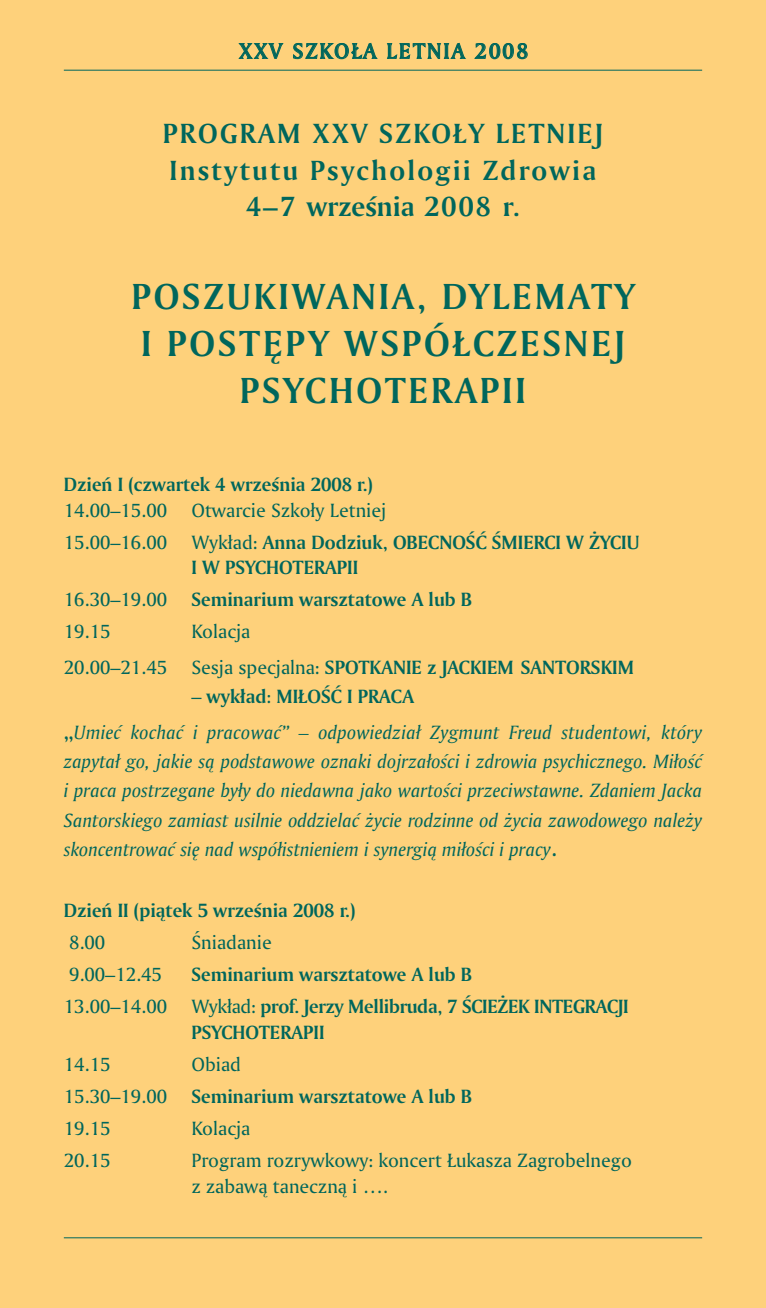
<style>
.page{position:relative;width:766px;height:1308px;background:#fff}
.page>*{position:absolute;margin:0;border:0;box-sizing:border-box;transform-origin:0 0}
.t1{font:38.25px/47.2px "Amerigo PL Bold A";letter-spacing:.075em;color:#00665c;text-align:center}
.t2{font:29.25px/36.4px "Amerigo PL Bold A";letter-spacing:.075em;color:#00665c;text-align:center}
.t3{font:22.5px "Amerigo PL Medium A";letter-spacing:.09em;color:#00665c}
.t4{font:20.25px/25.7px "Amerigo PL Bold A";color:#00665c}
.t5{font:20.25px/29.2px "Amerigo PL Italic A";color:#00665c;text-align:justify}
.t6{font:20.25px/25.7px "Amerigo PL Roman A";color:#00665c}
.s1{font-family:"Amerigo PL Roman A"}
.s2{font-family:"Amerigo PL Roman A";font-size:24.75px}
</style>
<div class="page">
<div style="left:0;top:0;width:765px;height:1307px;background:#fed17b"></div>
<hr style="left:64px;top:70px;width:638px;height:1px;background:#00665c">
<hr style="left:64px;top:1237px;width:638px;height:1px;background:#00665c">
<p class="t3" style="left:239px;top:43px;width:290px">XXV SZKOŁA LETNIA 2008</p>
<h2 class="t2" style="left:163px;top:118px;width:441px">PROGRAM XXV SZKOŁY LETNIEJ<br>Instytutu Psychologii Zdrowia<br>4–7 wrzeÊnia 2008 r.</h2>
<h1 class="t1" style="left:131px;top:275px;width:504px">POSZUKIWANIA, DYLEMATY<br>I POST¢PY WSPÓŁCZESNEJ<br>PSYCHOTERAPII</h1>
<p class="t4" style="left:64px;top:473px;width:310px">Dzieƒ I (czwartek 4 wrzeÊnia 2008 r.)</p>
<p class="t6" style="left:64px;top:498px;width:324px">14.00–15.00 Otwarcie Szkoły Letniej</p>
<p class="t4" style="left:191px;top:530px;width:449px;text-indent:-127px"><span class="s1">15.00–16.00 Wykład:</span> Anna Dodziuk, OBECNOÂå ÂMIERCI W ˚YCIU<br>I W PSYCHOTERAPII</p>
<p class="t4" style="left:64px;top:588px;width:409px"><span class="s1">16.30–19.00</span> Seminarium warsztatowe A lub B</p>
<p class="t6" style="left:64px;top:620px;width:48px">19.15</p>
<p class="t6" style="left:191px;top:620px;width:60px">Kolacja</p>
<p class="t4" style="left:64px;top:656px;width:571px"><span class="s1">20.00–21.45 Sesja specjalna:</span> SPOTKANIE z JACKIEM SANTORSKIM</p>
<p class="t4" style="left:191px;top:685px;width:224px"><span class="s1">–</span> wykład<span class="s1">:</span> MIŁOÂå I PRACA</p>
<p class="t5" style="left:64px;top:719px;width:639px"><span class="s2">„</span>Umieç kochaç i pracowaç” – odpowiedział Zygmunt Freud studentowi, który zapytał go, jakie sà podstawowe oznaki dojrzałoÊci i zdrowia psychicznego. MiłoÊç i praca postrzegane były do niedawna jako wartoÊci przeciwstawne. Zdaniem Jacka Santorskiego zamiast usilnie oddzielaç ˝ycie rodzinne od ˝ycia zawodowego nale˝y skoncentrowaç si´ nad współistnieniem i synergià miłoÊci i pracy<span class="s2">.</span></p>
<p class="t4" style="left:64px;top:899px;width:293px">Dzieƒ II (piàtek 5 wrzeÊnia 2008 r.)</p>
<p class="t6" style="left:69px;top:931px;width:38px">8.00</p>
<p class="t6" style="left:191px;top:931px;width:82px">Âniadanie</p>
<p class="t6" style="left:69px;top:963px;width:94px">9.00–12.45</p>
<p class="t4" style="left:64px;top:960px;width:566px;line-height:31.9px;text-indent:128px">Seminarium warsztatowe A lub B<br><span class="s1">13.00–14.00 Wykład:</span> prof. Jerzy Mellibruda, 7 ÂCIE˚EK INTEGRACJI</p>
<p class="t4" style="left:191px;top:1021px;width:135px">PSYCHOTERAPII</p>
<p class="t6" style="left:64px;top:1053px;width:48px">14.15</p>
<p class="t6" style="left:191px;top:1053px;width:51px">Obiad</p>
<p class="t4" style="left:64px;top:1085px;width:409px"><span class="s1">15.30–19.00</span> Seminarium warsztatowe A lub B</p>
<p class="t6" style="left:64px;top:1117px;width:48px">19.15</p>
<p class="t6" style="left:191px;top:1117px;width:60px">Kolacja</p>
<p class="t6" style="left:64px;top:1149px;width:48px">20.15</p>
<p class="t6" style="left:191px;top:1149px;width:442px">Program rozrywkowy: koncert Łukasza Zagrobelnego z zabawà tanecznà i ….</p>
</div>
